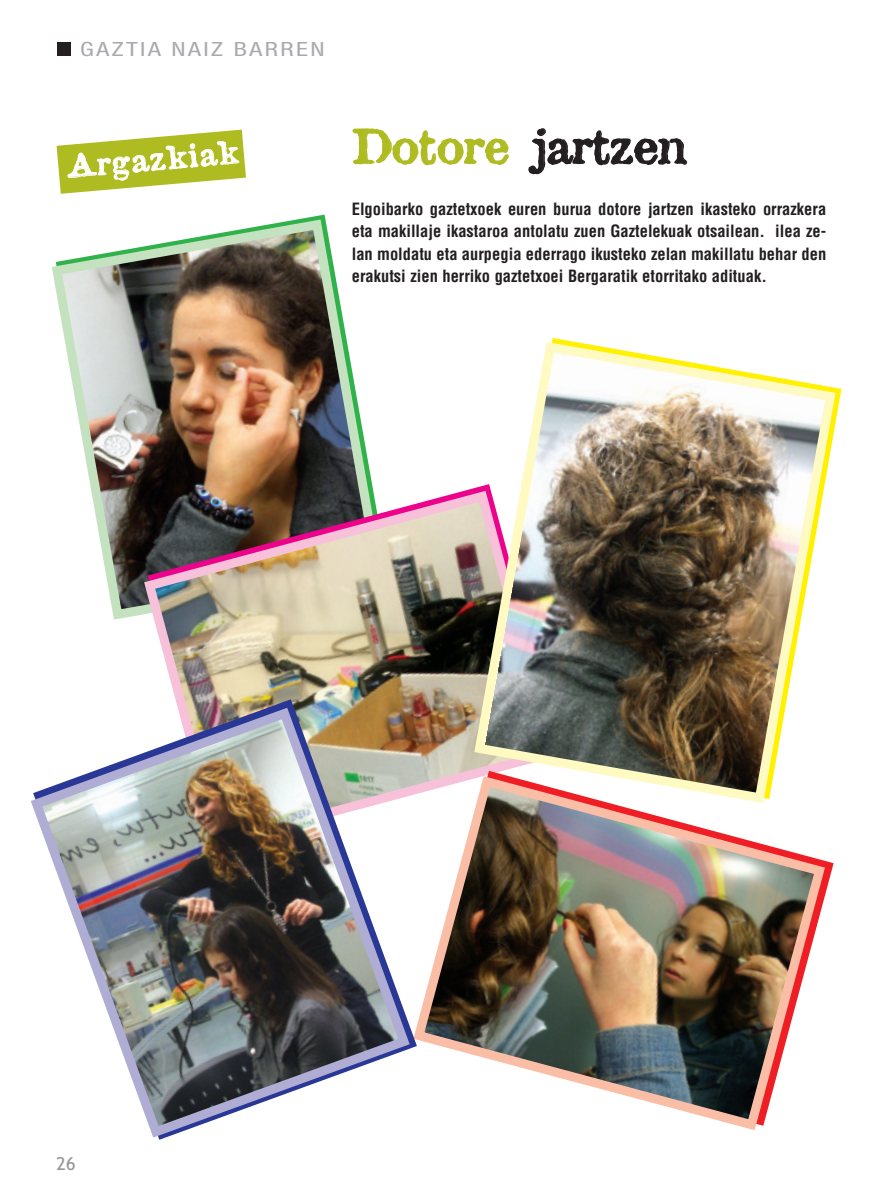
<style>
.page{position:relative;width:890px;height:1188px;background:#fff}
.page>*{position:absolute;margin:0;border:0;box-sizing:border-box;transform-origin:0 0}
.t1{font:45px "Attic";letter-spacing:-.005em;color:#231f20}
.t2{font:30px "Attic";color:#fff}
.t3{font:21px "NH57";letter-spacing:.09em;color:#a8a9ad;scale:1.3 1}
.t4{font:18px "Trebuchet MS";color:#939598}
.t5{font:700 condensed 16.5px/22.5px "Helvetica";color:#231f20;text-align:justify}
.s1{color:#aebc21}
</style>
<div class="page">
<img style="left:31px;top:42px;width:811px;height:1098px">
<p class="t3" style="left:80px;top:42px;width:189px">GAZTIA NAIZ BARREN</p>
<h2 class="t2" style="left:66px;top:150px;width:173px;rotate:-5deg">Argazkiak</h2>
<h1 class="t1" style="left:353px;top:121px;width:335px"><span class="s1">Dotore</span> jartzen</h1>
<p class="t5" style="left:352px;top:198px;width:476px">Elgoibarko gaztetxoek euren burua dotore jartzen ikasteko orrazkera eta makillaje ikastaroa antolatu zuen Gaztelekuak otsailean. ilea ze&shy;lan moldatu eta aurpegia ederrago ikusteko zelan makillatu behar den erakutsi zien herriko gaztetxoei Bergaratik etorritako adituak.</p>
<p class="t4" style="left:57px;top:1152px;width:20px">26</p>
</div>
